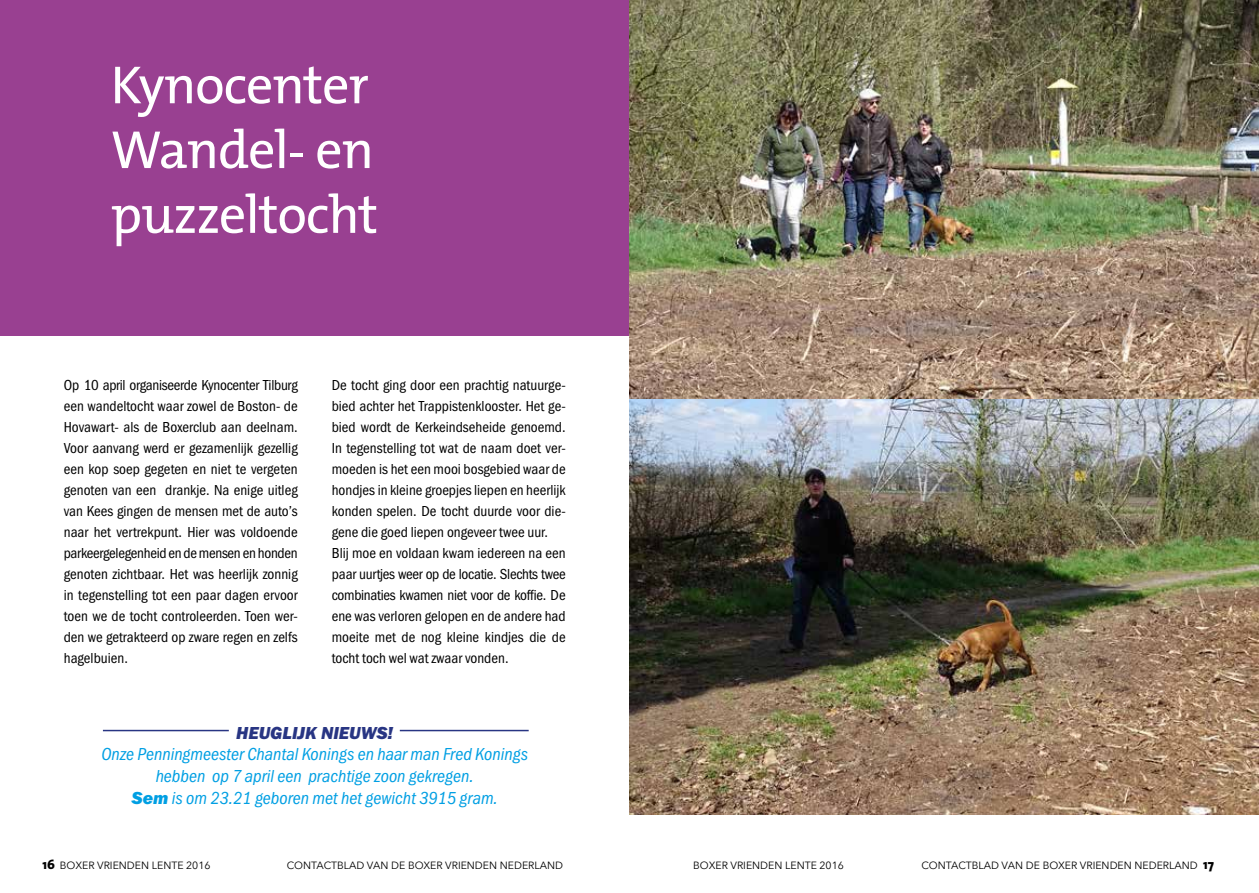
<style>
.page{position:relative;width:1259px;height:893px;background:#fff}
.page>*{position:absolute;margin:0;border:0;box-sizing:border-box;transform-origin:0 0}
.t1{font:54px/64.8px "The Mix";letter-spacing:-.02em;color:#fff}
.t2{font:18px/21.6px "Franklin Got URWTCE Boo Con Ita";color:#009fe3;text-align:center}
.t3{font:18px "Franklin Got URWTCE Hea Ita";color:#283583}
.t4{font:15px/21px "Franklin Got URWTCE Boo Con";color:#000;text-align:justify}
.t5{font:10.5px "Avenir Next";color:#000}
.s1{font-family:"Franklin Got URWTCE Hea Ita"}
.s2{font-family:"The Sans";font-weight:800;font-size:13.5px}
</style>
<div class="page">
<div style="left:0;top:0;width:629px;height:336px;background:#994091"></div>
<img style="left:629px;top:0;width:630px;height:400px">
<img style="left:629px;top:400px;width:630px;height:415px">
<hr style="left:103px;top:730px;width:126px;height:1px;background:#283583">
<hr style="left:400px;top:730px;width:129px;height:1px;background:#283583">
<h1 class="t1" style="left:111px;top:51px;width:269px">Kynocenter<br>Wandel- en puzzeltocht</h1>
<p class="t4" style="left:64px;top:375px;width:235px">Op 10 april organiseerde Kynocenter Tilburg een wandeltocht waar zowel de Boston- de Hovawart- als de Boxerclub aan deelnam.<br>Voor aanvang werd er gezamenlijk gezellig een kop soep gegeten en niet te vergeten genoten van een drankje. Na enige uitleg van Kees gingen de mensen met de auto’s naar het vertrekpunt. Hier was voldoende parkeergelegenheid en de mensen en honden genoten zichtbaar. Het was heerlijk zonnig in tegenstelling tot een paar dagen ervoor toen we de tocht controleerden. Toen wer&shy;den we getrakteerd op zware regen en zelfs hagelbuien.</p>
<p class="t4" style="left:332px;top:375px;width:235px;text-align:left">De tocht ging door een prachtig natuurge&shy;bied achter het Trappistenklooster. Het ge&shy;bied wordt de Kerkeindseheide genoemd.<br>In tegenstelling tot wat de naam doet ver&shy;moeden is het een mooi bosgebied waar de hondjes in kleine groepjes liepen en heerlijk konden spelen. De tocht duurde voor die&shy;gene die goed liepen ongeveer twee uur.<br>Blij moe en voldaan kwam iedereen na een paar uurtjes weer op de locatie. Slechts twee combinaties kwamen niet voor de koffie. De ene was verloren gelopen en de andere had moeite met de nog kleine kindjes die de tocht toch wel wat zwaar vonden.</p>
<p class="t3" style="left:236px;top:722px;width:159px">HEUGLIJK NIEUWS!</p>
<p class="t2" style="left:101px;top:744px;width:428px">Onze Penningmeester Chantal Konings en haar man Fred Konings hebben op 7 april een prachtige zoon gekregen.<br><span class="s1">Sem</span> is om 23.21 geboren met het gewicht 3915 gram.</p>
<p class="t5" style="left:43px;top:856px;width:169px"><span class="s2">16</span> BOXER VRIENDEN LENTE 2016</p>
<p class="t5" style="left:287px;top:856px;width:278px">CONTACTBLAD VAN DE BOXER VRIENDEN NEDERLAND</p>
<p class="t5" style="left:693px;top:856px;width:152px">BOXER VRIENDEN LENTE 2016</p>
<p class="t5" style="left:921px;top:856px;width:294px">CONTACTBLAD VAN DE BOXER VRIENDEN NEDERLAND <span class="s2">17</span></p>
</div>
